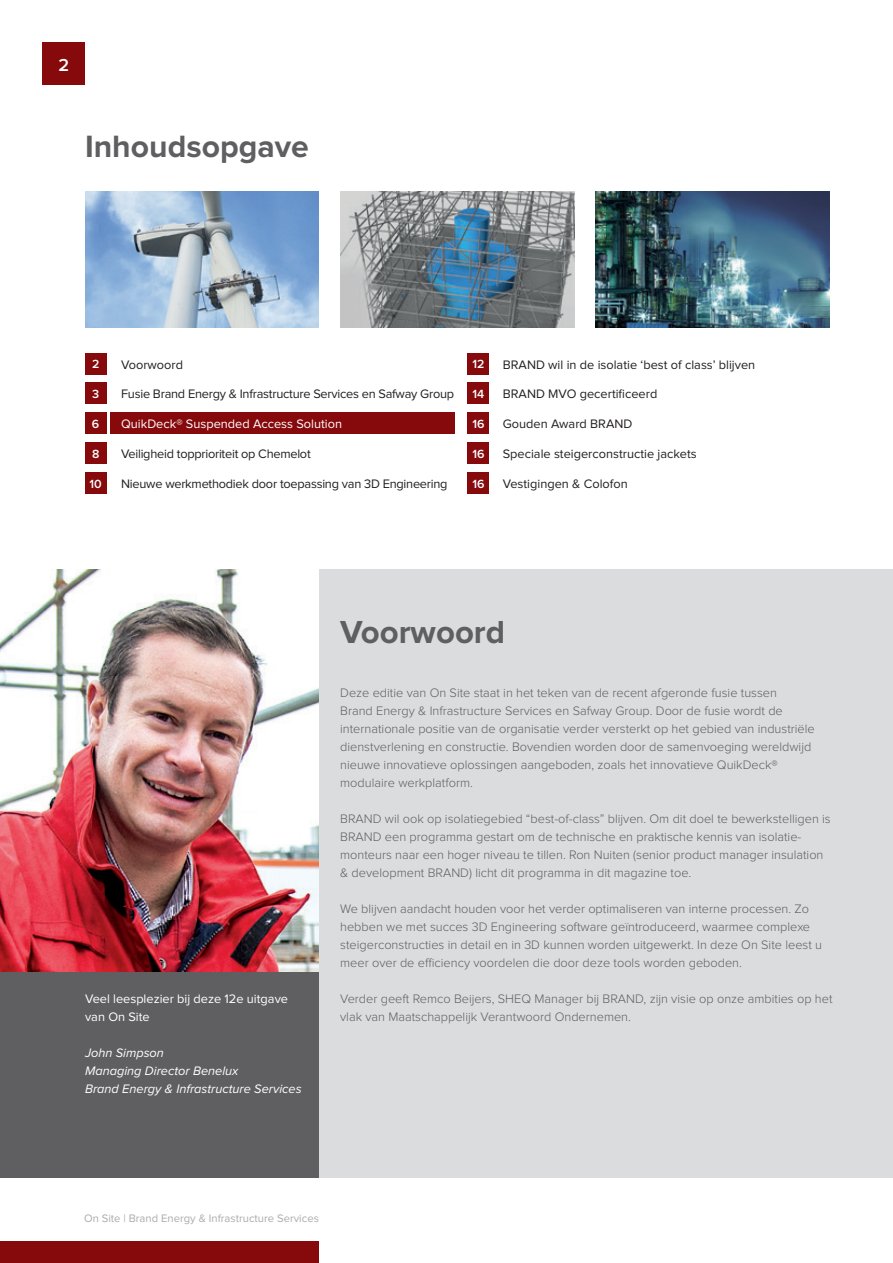
<style>
.page{position:relative;width:893px;height:1263px;background:#fff}
.page>*{position:absolute;margin:0;border:0;box-sizing:border-box;transform-origin:0 0}
.Hoofdkop_artikel{font:700 33px "Proxima Nova";color:#5f5f62}
.Hoofdkop_artikel-2{font:700 31.95px "Proxima Nova";color:#5f5f62}
.t1{font:600 18px "Proxima Nova";color:#fff}
.Bodycopy{font:300 12.75px/18px "Proxima Nova";color:#5f5f62}
.Bodycopy-2{font:12.75px "Proxima Nova";color:#231f20}
.Bodycopy-3{font:12.75px "Proxima Nova";letter-spacing:-.02em;color:#231f20}
.Bodycopy-4{font:12.75px/18px "Proxima Nova";color:#fff}
.Bodycopy-5{font:italic 12.75px "Proxima Nova";color:#fff}
.t2{font:600 12.3px "Proxima Nova";color:#fff}
.t3{font:11.25px "Proxima Nova";color:#abacb0}
</style>
<div class="page">
<div style="left:0;top:570px;width:893px;height:608px;background:#dbdcde"></div>
<div style="left:0;top:972px;width:319px;height:206px;background:#5f5f62"></div>
<img style="left:0;top:570px;width:319px;height:402px">
<div style="left:110px;top:412px;width:345px;height:22px;background:#86090c"></div>
<img style="left:85px;top:191px;width:234px;height:136px">
<img style="left:340px;top:191px;width:234px;height:136px">
<img style="left:595px;top:191px;width:234px;height:136px">
<div style="left:85px;top:353px;width:21px;height:21px;background:#86090c"></div>
<div style="left:468px;top:353px;width:21px;height:21px;background:#86090c"></div>
<div style="left:85px;top:383px;width:21px;height:21px;background:#86090c"></div>
<div style="left:468px;top:383px;width:21px;height:21px;background:#86090c"></div>
<div style="left:85px;top:412px;width:21px;height:22px;background:#86090c"></div>
<div style="left:85px;top:472px;width:21px;height:21px;background:#86090c"></div>
<div style="left:85px;top:442px;width:21px;height:21px;background:#86090c"></div>
<div style="left:468px;top:412px;width:21px;height:22px;background:#86090c"></div>
<div style="left:468px;top:442px;width:21px;height:21px;background:#86090c"></div>
<div style="left:468px;top:472px;width:21px;height:21px;background:#86090c"></div>
<div style="left:43px;top:43px;width:42px;height:42px;background:#86090c"></div>
<div style="left:0;top:1242px;width:319px;height:21px;background:#86090c"></div>
<p class="t1" style="left:58px;top:57px;width:12px">2</p>
<p class="Hoofdkop_artikel-2" style="left:85px;top:132px;width:225px">Inhoudsopgave</p>
<p class="t2" style="left:92px;top:359px;width:9px">2</p>
<p class="t2" style="left:472px;top:359px;width:13px">12</p>
<p class="t2" style="left:92px;top:388px;width:9px">3</p>
<p class="t2" style="left:472px;top:388px;width:13px">14</p>
<p class="t2" style="left:92px;top:418px;width:9px">6</p>
<p class="Bodycopy-2" style="left:121px;top:359px;width:63px">Voorwoord</p>
<p class="Bodycopy-3" style="left:121px;top:388px;width:334px">Fusie Brand Energy &amp; Infrastructure Services en Safway Group</p>
<p class="Bodycopy-4" style="left:121px;top:415px;width:222px">QuikDeck® Suspended Access Solution</p>
<p class="Bodycopy-3" style="left:121px;top:448px;width:191px">Veiligheid topprioriteit op Chemelot</p>
<p class="Bodycopy-3" style="left:121px;top:477px;width:328px">Nieuwe werkmethodiek door toepassing van 3D Engineering</p>
<p class="t2" style="left:472px;top:418px;width:14px">16</p>
<p class="t2" style="left:472px;top:448px;width:14px">16</p>
<p class="t2" style="left:472px;top:478px;width:14px">16</p>
<p class="t2" style="left:92px;top:448px;width:9px">8</p>
<p class="t2" style="left:90px;top:478px;width:14px">10</p>
<p class="Bodycopy-2" style="left:503px;top:359px;width:254px">BRAND wil in de isolatie ‘best of class’ blijven</p>
<p class="Bodycopy-2" style="left:503px;top:388px;width:156px">BRAND MVO gecertificeerd</p>
<p class="Bodycopy-2" style="left:503px;top:418px;width:131px">Gouden Award BRAND</p>
<p class="Bodycopy-2" style="left:503px;top:448px;width:195px">Speciale steigerconstructie jackets</p>
<p class="Bodycopy-2" style="left:503px;top:477px;width:126px">Vestigingen &amp; Colofon</p>
<p class="Bodycopy-4" style="left:85px;top:990px;width:205px">Veel leesplezier bij deze 12e uitgave van On Site</p>
<p class="Bodycopy-5" style="left:85px;top:1047px;width:80px">John Simpson</p>
<p class="Bodycopy-5" style="left:85px;top:1065px;width:155px">Managing Director Benelux</p>
<p class="Bodycopy-5" style="left:85px;top:1083px;width:218px">Brand Energy &amp; Infrastructure Services</p>
<p class="Hoofdkop_artikel" style="left:340px;top:617px;width:167px">Voorwoord</p>
<p class="Bodycopy" style="left:340px;top:684px;width:476px">Deze editie van On Site staat in het teken van de recent afgeronde fusie tussen<br>Brand Energy &amp; Infrastructure Services en Safway Group. Door de fusie wordt de internationale positie van de organisatie verder versterkt op het gebied van industriële dienstverlening en constructie. Bovendien worden door de samenvoeging wereldwijd nieuwe innovatieve oplossingen aangeboden, zoals het innovatieve QuikDeck® modulaire werkplatform.</p>
<p class="Bodycopy" style="left:340px;top:810px;width:492px">BRAND wil ook op isolatiegebied “best-of-class” blijven. Om dit doel te bewerkstelligen is BRAND een programma gestart om de technische en praktische kennis van isolatie&shy;monteurs naar een hoger niveau te tillen. Ron Nuiten (senior product manager insulation &amp; development BRAND) licht dit programma in dit magazine toe.</p>
<p class="Bodycopy" style="left:340px;top:900px;width:483px">We blijven aandacht houden voor het verder optimaliseren van interne processen. Zo hebben we met succes 3D Engineering software geïntroduceerd, waarmee complexe steigerconstructies in detail en in 3D kunnen worden uitgewerkt. In deze On Site leest u meer over de efficiency voordelen die door deze tools worden geboden.</p>
<p class="Bodycopy" style="left:340px;top:990px;width:494px">Verder geeft Remco Beijers, SHEQ Manager bij BRAND, zijn visie op onze ambities op het vlak van Maatschappelijk Verantwoord Ondernemen.</p>
<p class="t3" style="left:84px;top:1213px;width:236px">On Site | Brand Energy &amp; Infrastructure Services</p>
</div>
